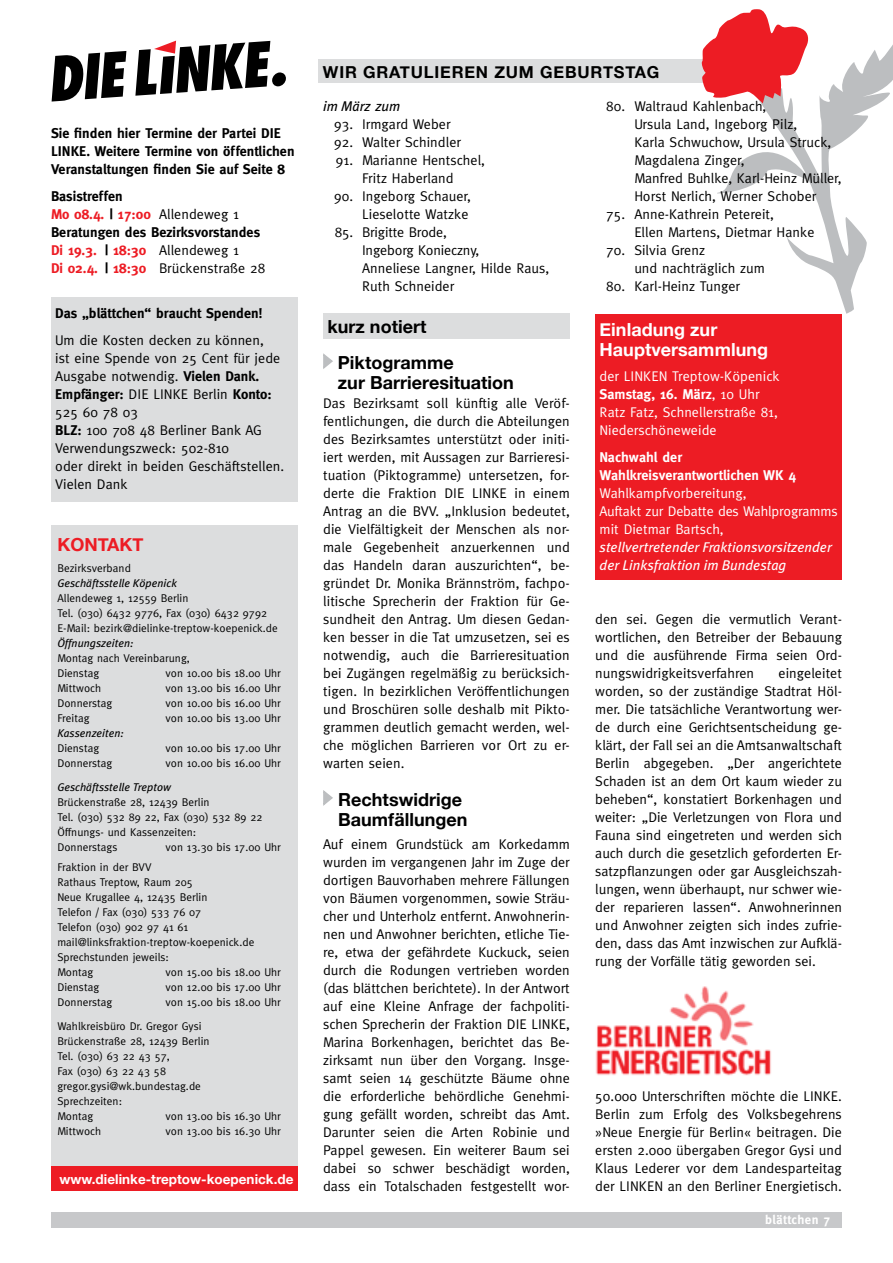
<style>
.page{position:relative;width:893px;height:1263px;background:#fff}
.page>*{position:absolute;margin:0;border:0;box-sizing:border-box;transform-origin:0 0}
.t1{font:700 18px/36.2px "Helvetica Neue";color:#000}
.t2{font:700 18px/20.2px "Helvetica Neue";color:#fff}
.t3{font:700 18px "Helvetica Neue";color:#ed1c24}
.t4{font:700 16.5px "Helvetica Neue";letter-spacing:.05em;color:#000}
.t5{font:14.1px/18px "Meta";letter-spacing:.005em;color:#000}
.t6{font:700 14.1px/18px "Meta";color:#000}
.t7{font:14.1px/18px "Meta";letter-spacing:.005em;color:#fff}
.t8{font:italic 14.1px/18px "Meta Plus";color:#fff}
.t9{font:700 14.1px/18px "Meta";color:#fff}
.t10{font:italic 14.1px "Meta Plus";color:#000}
.t11{font:700 13.5px "Helvetica Neue";color:#fff}
.t12{font:700 12.75px "Meta";letter-spacing:.03em;color:#fff}
.t13{font:11.25px/15px "Meta";letter-spacing:.005em;color:#000}
.t14{font:italic 11.25px "Meta Plus";letter-spacing:.005em;color:#000}
.s1{color:#ed1c24}
.s2{font-weight:400}
.s3{font-weight:700}
</style>
<div class="page">
<div style="left:51px;top:1212px;width:791px;height:15px;background:#c7c8ca"></div>
<div style="left:318px;top:60px;width:459px;height:23px;background:#dcddde"></div>
<svg style="left:51px;top:40px;width:235px;height:62px"></svg>
<svg style="left:701px;top:9px;width:192px;height:305px"></svg>
<div style="left:51px;top:525px;width:247px;height:647px;background:#dcddde"></div>
<div style="left:51px;top:1166px;width:247px;height:25px;background:#ed1c24"></div>
<div style="left:51px;top:298px;width:247px;height:204px;background:#dcddde"></div>
<div style="left:323px;top:313px;width:247px;height:26px;background:#dcddde"></div>
<svg style="left:323px;top:353px;width:10px;height:16px"></svg>
<svg style="left:323px;top:790px;width:10px;height:16px"></svg>
<div style="left:595px;top:314px;width:247px;height:265px;background:#ed1c24"></div>
<img style="left:595px;top:986px;width:176px;height:90px">
<p class="t6" style="left:51px;top:124px;width:245px">Sie finden hier Termine der Partei DIE<br>LINKE. Weitere Termine von öffentlichen<br>Veranstaltungen finden Sie auf Seite 8</p>
<p class="t6" style="left:51px;top:187px;width:216px">Basistreffen<br><span class="s1">Mo 08.4.</span> | <span class="s1">17:00</span> <span class="s2">Allendeweg 1<br></span>Beratungen des Bezirksvorstandes<br><span class="s1">Di 19.3.</span> | <span class="s1">18:30</span> <span class="s2">Allendeweg 1<br></span><span class="s1">Di 02.4.</span> | <span class="s1">18:30</span> <span class="s2">Brückenstraße 28</span></p>
<p class="t6" style="left:55px;top:304px;width:208px">Das „blättchen“ braucht Spenden!</p>
<p class="t5" style="left:55px;top:330px;width:231px">Um die Kosten decken zu können,<br>ist eine Spende von 25 Cent für jede<br>Ausgabe notwendig. <span class="s3">Vielen Dank.<br>Empfänger:</span> DIE LINKE Berlin <span class="s3">Konto:<br></span>525 60 78 03<br><span class="s3">BLZ:</span> 100 708 48 Berliner Bank AG<br>Verwendungszweck: 502-810<br>oder direkt in beiden Geschäftstellen.<br>Vielen Dank</p>
<p class="t3" style="left:57px;top:528px;width:87px">KONTAKT</p>
<p class="t13" style="left:57px;top:561px;width:75px">Bezirksverband</p>
<p class="t14" style="left:57px;top:577px;width:121px">Geschäftsstelle Köpenick</p>
<p class="t13" style="left:57px;top:591px;width:222px">Allendeweg 1, 12559 Berlin<br>Tel. (030) 6432 9776, Fax (030) 6432 9792<br>E-Mail: bezirk@dielinke-treptow-koepenick.de</p>
<p class="t14" style="left:57px;top:637px;width:78px">Öffnungszeiten:</p>
<p class="t13" style="left:57px;top:651px;width:134px">Montag nach Vereinbarung,<br>Dienstag</p>
<p class="t13" style="left:165px;top:666px;width:117px">von 10.00 bis 18.00 Uhr</p>
<p class="t13" style="left:57px;top:681px;width:45px">Mittwoch</p>
<p class="t13" style="left:165px;top:681px;width:117px">von 13.00 bis 16.00 Uhr</p>
<p class="t13" style="left:57px;top:696px;width:56px">Donnerstag</p>
<p class="t13" style="left:165px;top:696px;width:117px">von 10.00 bis 16.00 Uhr</p>
<p class="t13" style="left:57px;top:711px;width:34px">Freitag</p>
<p class="t13" style="left:165px;top:711px;width:117px">von 10.00 bis 13.00 Uhr</p>
<p class="t14" style="left:57px;top:727px;width:68px">Kassenzeiten:</p>
<p class="t13" style="left:57px;top:741px;width:43px">Dienstag</p>
<p class="t13" style="left:165px;top:741px;width:117px">von 10.00 bis 17.00 Uhr</p>
<p class="t13" style="left:57px;top:756px;width:56px">Donnerstag</p>
<p class="t13" style="left:165px;top:756px;width:117px">von 10.00 bis 16.00 Uhr</p>
<p class="t14" style="left:57px;top:781px;width:115px">Geschäftsstelle Treptow</p>
<p class="t13" style="left:57px;top:795px;width:207px">Brückenstraße 28, 12439 Berlin<br>Tel. (030) 532 89 22, Fax (030) 532 89 22<br>Öffnungs- und Kassenzeiten:<br>Donnerstags</p>
<p class="t13" style="left:165px;top:840px;width:117px">von 13.30 bis 17.00 Uhr</p>
<p class="t13" style="left:57px;top:859px;width:198px">Fraktion in der BVV<br>Rathaus Treptow, Raum 205<br>Neue Krugallee 4, 12435 Berlin<br>Telefon / Fax (030) 533 76 07<br>Telefon (030) 902 97 41 61 mail@linksfraktion-treptow-koepenick.de<br>Sprechstunden jeweils:<br>Montag</p>
<p class="t13" style="left:165px;top:964px;width:117px">von 15.00 bis 18.00 Uhr</p>
<p class="t13" style="left:57px;top:979px;width:43px">Dienstag</p>
<p class="t13" style="left:165px;top:979px;width:117px">von 12.00 bis 17.00 Uhr</p>
<p class="t13" style="left:57px;top:994px;width:56px">Donnerstag</p>
<p class="t13" style="left:57px;top:990px;width:225px;line-height:24px;text-indent:108px">von 15.00 bis 18.00 Uhr<br>Wahlkreisbüro Dr. Gregor Gysi</p>
<p class="t13" style="left:57px;top:1033px;width:154px">Brückenstraße 28, 12439 Berlin<br>Tel. (030) 63 22 43 57,<br>Fax (030) 63 22 43 58 gregor.gysi@wk.bundestag.de<br>Sprechzeiten:<br>Montag</p>
<p class="t13" style="left:165px;top:1108px;width:117px">von 13.00 bis 16.30 Uhr</p>
<p class="t13" style="left:57px;top:1123px;width:45px">Mittwoch</p>
<p class="t13" style="left:165px;top:1123px;width:117px">von 13.00 bis 16.30 Uhr</p>
<p class="t11" style="left:60px;top:1167px;width:236px">www.dielinke-treptow-koepenick.de</p>
<p class="t4" style="left:323px;top:57px;width:13px">wir</p>
<p class="t4" style="left:363px;top:57px;width:14px">gra</p>
<p class="t4" style="left:400px;top:57px;width:23px">tulieren</p>
<p class="t4" style="left:494px;top:57px;width:26px">zum</p>
<p class="t4" style="left:540px;top:57px;width:27px">Gebur</p>
<p class="t4" style="left:603px;top:57px;width:45px">tstag</p>
<p class="t10" style="left:323px;top:98px;width:79px">im März zum</p>
<p class="t5" style="left:334px;top:115px;width:118px">93. Irmgard Weber</p>
<p class="t5" style="left:334px;top:133px;width:128px">92. Walter Schindler</p>
<p class="t5" style="left:336px;top:151px;width:151px;text-align:center">91. Marianne Hentschel,<br>Fritz Haberland</p>
<p class="t5" style="left:334px;top:187px;width:138px;text-align:right">90. Ingeborg Schauer,<br>Lieselotte Watzke</p>
<p class="t5" style="left:362px;top:223px;width:189px;text-indent:-27px">85. Brigitte Brode,<br>Ingeborg Konieczny,<br>Anneliese Langner, Hilde Raus,<br>Ruth Schneider</p>
<p class="t5" style="left:634px;top:97px;width:209px;text-indent:-28px">80. Waltraud Kahlenbach,<br>Ursula Land, Ingeborg Pilz,<br>Karla Schwuchow, Ursula Struck,<br>Magdalena Zinger,<br>Manfred Buhlke, Karl-Heinz Müller,<br>Horst Nerlich, Werner Schober</p>
<p class="t5" style="left:634px;top:205px;width:182px;text-indent:-28px">75. Anne-Kathrein Petereit,<br>Ellen Martens, Dietmar Hanke</p>
<p class="t5" style="left:634px;top:241px;width:132px;text-indent:-28px">70. Silvia Grenz<br>und nachträglich zum</p>
<p class="t5" style="left:606px;top:277px;width:135px">80. Karl-Heinz Tunger</p>
<p class="t1" style="left:338px;top:308px;width:117px;text-indent:-11px">kurz notiert<br>Piktogramme</p>
<p class="t1" style="left:338px;top:364px;width:178px">zur Barrieresituation</p>
<p class="t5" style="left:323px;top:393px;width:248px;text-align:justify">Das Bezirksamt soll künftig alle Veröf&shy;fentlichungen, die durch die Abteilungen des Bezirksamtes unterstützt oder initi&shy;iert werden, mit Aussagen zur Barrieresi&shy;tuation (Piktogramme) untersetzen, for&shy;derte die Fraktion DIE LINKE in einem Antrag an die BVV. „Inklusion bedeutet, die Vielfältigkeit der Menschen als nor&shy;male Gegebenheit anzuerkennen und das Handeln daran auszurichten“, be&shy;gründet Dr. Monika Brännström, fachpo&shy;litische Sprecherin der Fraktion für Ge&shy;sundheit den Antrag. Um diesen Gedan&shy;ken besser in die Tat umzusetzen, sei es notwendig, auch die Barrieresituation bei Zugängen regelmäßig zu berücksich&shy;tigen. In bezirklichen Veröffentlichungen und Broschüren solle deshalb mit Pikto&shy;grammen deutlich gemacht werden, wel&shy;che möglichen Barrieren vor Ort zu er&shy;warten seien.</p>
<p class="t1" style="left:338px;top:788px;width:131px;line-height:20.2px">Rechtswidrige<br>Baumfällungen</p>
<p class="t5" style="left:323px;top:834px;width:248px;text-align:justify">Auf einem Grundstück am Korkedamm wurden im vergangenen Jahr im Zuge der dortigen Bauvorhaben mehrere Fällungen von Bäumen vorgenommen, sowie Sträu&shy;cher und Unterholz entfernt. Anwohnerin&shy;nen und Anwohner berichten, etliche Tie&shy;re, etwa der gefährdete Kuckuck, seien durch die Rodungen vertrieben worden (das blättchen berichtete). In der Antwort auf eine Kleine Anfrage der fachpoliti&shy;schen Sprecherin der Fraktion DIE LINKE, Marina Borkenhagen, berichtet das Be&shy;zirksamt nun über den Vorgang. Insge&shy;samt seien 14 geschützte Bäume ohne die erforderliche behördliche Genehmi&shy;gung gefällt worden, schreibt das Amt.<br>Darunter seien die Arten Robinie und Pappel gewesen. Ein weiterer Baum sei dabei so schwer beschädigt worden, dass ein Totalschaden festgestellt wor-</p>
<p class="t2" style="left:600px;top:318px;width:170px">Einladung zur<br>Hauptversammlung</p>
<p class="t7" style="left:600px;top:366px;width:181px">der LINKEN Treptow-Köpenick<br><span class="s3">Samstag, 16. März</span>, 10 Uhr<br>Ratz Fatz, Schnellerstraße 81,<br>Niederschöneweide</p>
<p class="t9" style="left:600px;top:448px;width:198px">Nachwahl der<br>Wahlkreisverantwortlichen WK 4</p>
<p class="t7" style="left:600px;top:484px;width:240px">Wahlkampfvorbereitung,<br>Auftakt zur Debatte des Wahlprogramms mit Dietmar Bartsch,</p>
<p class="t8" style="left:600px;top:538px;width:234px">stellvertretender Fraktionsvorsitzender der Linksfraktion im Bundestag</p>
<p class="t5" style="left:595px;top:610px;width:248px;text-align:justify">den sei. Gegen die vermutlich Verant&shy;wortlichen, den Betreiber der Bebauung und die ausführende Firma seien Ord&shy;nungswidrigkeitsverfahren</p>
<p class="t5" style="left:595px;top:664px;width:248px;text-align:justify;text-indent:183px">eingeleitet worden, so der zuständige Stadtrat Höl&shy;mer. Die tatsächliche Verantwortung wer&shy;de durch eine Gerichtsentscheidung ge&shy;klärt, der Fall sei an die Amtsanwaltschaft Berlin abgegeben. „Der angerichtete Schaden ist an dem Ort kaum wieder zu beheben“, konstatiert Borkenhagen und weiter: „Die Verletzungen von Flora und Fauna sind eingetreten und werden sich auch durch die gesetzlich geforderten Er&shy;satzpflanzungen oder gar Ausgleichszah&shy;lungen, wenn überhaupt, nur schwer wie&shy;der reparieren lassen“. Anwohnerinnen und Anwohner zeigten sich indes zufrie&shy;den, dass das Amt inzwischen zur Aufklä&shy;rung der Vorfälle tätig geworden sei.</p>
<p class="t5" style="left:595px;top:1087px;width:248px;text-align:justify">50.000 Unterschriften möchte die LINKE.<br>Berlin zum Erfolg des Volksbegehrens »Neue Energie für Berlin« beitragen. Die ersten 2.000 übergaben Gregor Gysi und Klaus Lederer vor dem Landesparteitag der LINKEN an den Berliner Energietisch.</p>
<p class="t12" style="left:765px;top:1212px;width:67px">blättchen 7</p>
</div>
